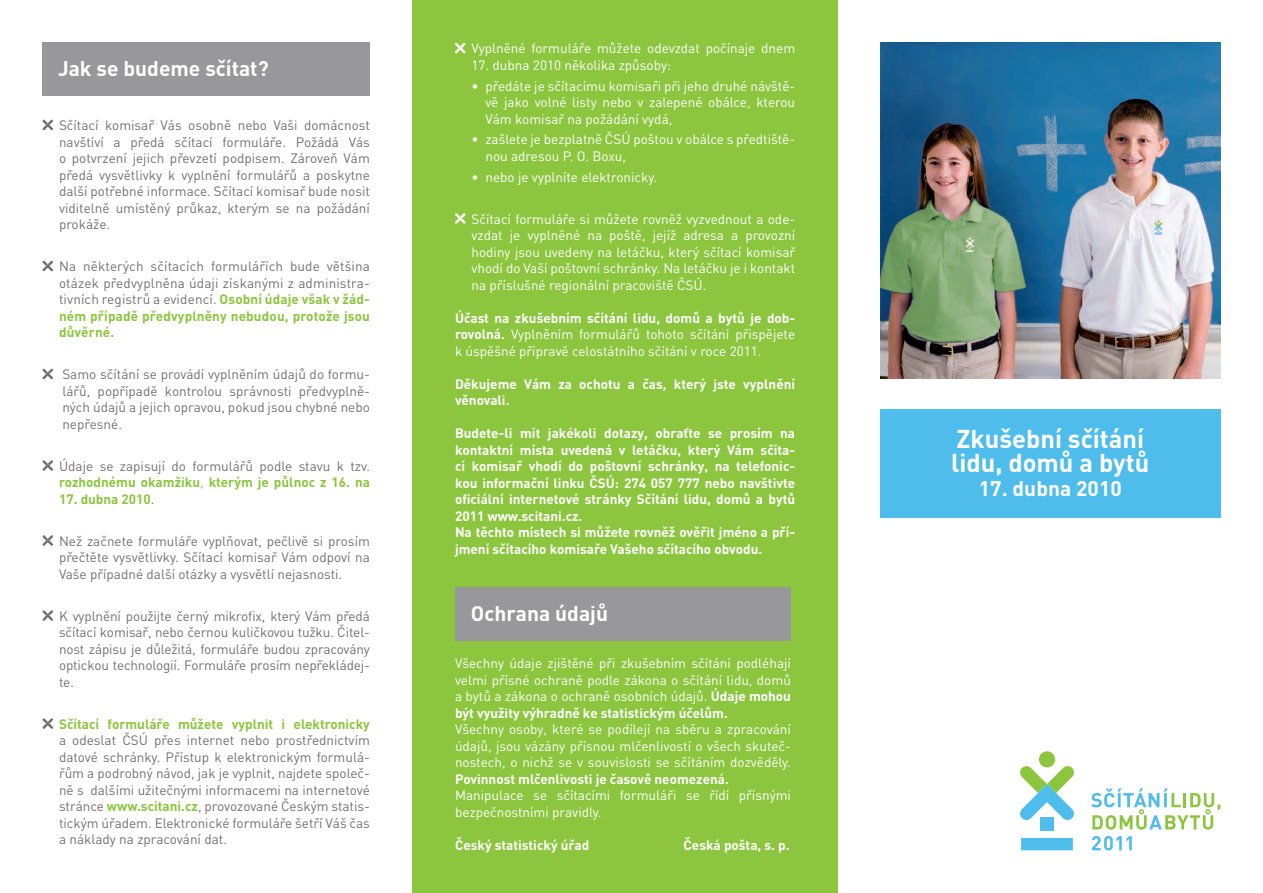
<style>
.page{position:relative;width:1263px;height:893px;background:#fff}
.page>*{position:absolute;margin:0;border:0;box-sizing:border-box;transform-origin:0 0}
.t1{font:700 25.5px/24px "DINOT";color:#fff}
.t2{font:700 21px "DINOT";color:#fff}
.t3{font:13.5px/16.5px "DINOT";color:#717074;text-align:justify}
.t4{font:13.5px/16.5px "DINOT";color:#fff;text-align:justify}
.t5{font:700 13.5px/16.5px "DINOT";color:#fff}
.t6{font:700 13.5px "DINOT";color:#8bc63e}
.s1{font-weight:700;color:#8bc63e}
.s2{color:#8bc63e}
.s3{font-weight:400;color:#717074}
.s4{font-weight:700}
</style>
<div class="page">
<div style="left:412px;top:0;width:426px;height:893px;background:#8bc63e"></div>
<div style="left:43px;top:43px;width:327px;height:53px;background:#98989c"></div>
<div style="left:455px;top:587px;width:336px;height:54px;background:#98989c"></div>
<svg style="left:455px;top:43px;width:11px;height:10px"></svg>
<svg style="left:455px;top:213px;width:11px;height:11px"></svg>
<svg style="left:42px;top:120px;width:11px;height:10px"></svg>
<svg style="left:42px;top:261px;width:11px;height:10px"></svg>
<svg style="left:42px;top:369px;width:11px;height:10px"></svg>
<svg style="left:42px;top:460px;width:11px;height:11px"></svg>
<svg style="left:42px;top:535px;width:11px;height:11px"></svg>
<svg style="left:42px;top:610px;width:11px;height:11px"></svg>
<svg style="left:42px;top:718px;width:11px;height:11px"></svg>
<div style="left:880px;top:409px;width:340px;height:108px;background:#4fbdec"></div>
<img style="left:880px;top:43px;width:340px;height:335px">
<div style="left:1021px;top:838px;width:52px;height:12px;background:#4fbdec"></div>
<svg style="left:1020px;top:751px;width:54px;height:70px"></svg>
<div style="left:1040px;top:818px;width:13px;height:13px;background:#4fbdec"></div>
<svg style="left:1091px;top:788px;width:129px;height:42px"></svg>
<svg style="left:1092px;top:836px;width:40px;height:14px"></svg>
<p class="t2" style="left:58px;top:55px;width:212px">Jak se budeme sčítat?</p>
<p class="t3" style="left:59px;top:117px;width:312px">Sčítací komisař Vás osobně nebo Vaši domácnost navštíví a předá sčítací formuláře. Požádá Vás o potvrzení jejich převzetí podpisem. Zároveň Vám předá vysvětlivky k vyplnění formulářů a poskytne další potřebné informace. Sčítací komisař bude nosit viditelně umístěný průkaz, kterým se na požádání prokáže.</p>
<p class="t3" style="left:59px;top:258px;width:312px">Na některých sčítacích formulářích bude většina otázek předvyplněna údaji získanými z administra&shy;tivních registrů a evidencí. <span class="s1">Osobní údaje však v žád&shy;ném případě předvyplněny nebudou, protože jsou důvěrné.</span></p>
<p class="t3" style="left:62px;top:366px;width:309px">Samo sčítání se provádí vyplněním údajů do formu&shy;lářů, popřípadě kontrolou správnosti předvyplně&shy;ných údajů a jejich opravou, pokud jsou chybné nebo nepřesné.</p>
<p class="t3" style="left:59px;top:457px;width:312px">Údaje se zapisují do formulářů podle stavu k tzv. <span class="s1">rozhodnému okamžiku</span><span class="s2">,</span> <span class="s1">kterým je půlnoc z 16. na</span></p>
<p class="t6" style="left:59px;top:490px;width:97px">17. dubna 2010<span class="s3">.</span></p>
<p class="t3" style="left:59px;top:532px;width:312px">Než začnete formuláře vyplňovat, pečlivě si prosím přečtěte vysvětlivky. Sčítací komisař Vám odpoví na Vaše případné další otázky a vysvětlí nejasnosti.</p>
<p class="t3" style="left:59px;top:607px;width:312px">K vyplnění použijte černý mikrofix, který Vám předá sčítací komisař, nebo černou kuličkovou tužku. Čitel&shy;nost zápisu je důležitá, formuláře budou zpracovány optickou technologií. Formuláře prosím nepřekládej&shy;te.</p>
<p class="t3" style="left:59px;top:715px;width:312px"><span class="s1">Sčítací formuláře můžete vyplnit i elektronicky </span>a odeslat ČSÚ přes internet nebo prostřednictvím datové schránky. Přístup k elektronickým formulá&shy;řům a podrobný návod, jak je vyplnit, najdete společ&shy;ně s dalšími užitečnými informacemi na internetové stránce <span class="s1">www.scitani.cz</span>, provozované Českým statis&shy;tickým úřadem. Elektronické formuláře šetří Váš čas a náklady na zpracování dat.</p>
<p class="t4" style="left:471px;top:40px;width:325px">Vyplněné formuláře můžete odevzdat počínaje dnem</p>
<p class="t4" style="left:471px;top:56px;width:201px">17. dubna 2010 několika způsoby:</p>
<p class="t4" style="left:485px;top:77px;width:311px;text-indent:-14px">• předáte je sčítacímu komisaři při jeho druhé návště&shy;vě jako volné listy nebo v zalepené obálce, kterou Vám komisař na požádání vydá,</p>
<p class="t4" style="left:485px;top:131px;width:311px;text-indent:-14px">• zašlete je bezplatně ČSÚ poštou v obálce s předtiště&shy;nou adresou P. O. Boxu,</p>
<p class="t4" style="left:471px;top:168px;width:187px">• nebo je vyplníte elektronicky.</p>
<p class="t4" style="left:471px;top:210px;width:325px">Sčítací formuláře si můžete rovněž vyzvednout a ode&shy;vzdat je vyplněné na poště, jejíž adresa a provozní hodiny jsou uvedeny na letáčku, který sčítací komisař vhodí do Vaší poštovní schránky. Na letáčku je i kontakt na příslušné regionální pracoviště ČSÚ.</p>
<p class="t4" style="left:455px;top:309px;width:342px"><span class="s4">Účast na zkušebním sčítání lidu, domů a bytů je dob&shy;rovolná.</span> Vyplněním formulářů tohoto sčítání přispějete k úspěšné přípravě celostátního sčítání v roce 2011.</p>
<p class="t5" style="left:455px;top:375px;width:342px">Děkujeme Vám za ochotu a čas, který jste vyplnění věnovali.</p>
<p class="t5" style="left:455px;top:424px;width:342px;text-align:justify">Budete-li mít jakékoli dotazy, obraťte se prosím na kontaktní místa uvedená v letáčku, který Vám sčíta&shy;cí komisař vhodí do poštovní schránky, na telefonic&shy;kou informační linku ČSÚ: 274 057 777 nebo navštivte oficiální internetové stránky Sčítání lidu, domů a bytů 2011 www.scitani.cz.</p>
<p class="t5" style="left:455px;top:523px;width:342px">Na těchto místech si můžete rovněž ověřit jméno a pří&shy;jmení sčítacího komisaře Vašeho sčítacího obvodu.</p>
<p class="t2" style="left:471px;top:600px;width:139px">Ochrana údajů</p>
<p class="t4" style="left:455px;top:655px;width:337px">Všechny údaje zjištěné při zkušebním sčítání podléhají velmi přísné ochraně podle zákona o sčítání lidu, domů a bytů a zákona o ochraně osobních údajů. <span class="s4">Údaje mohou být využity výhradně ke statistickým účelům.</span></p>
<p class="t4" style="left:455px;top:721px;width:337px">Všechny osoby, které se podílejí na sběru a zpracování údajů, jsou vázány přísnou mlčenlivostí o všech skuteč&shy;nostech, o nichž se v souvislosti se sčítáním dozvěděly.<br><span class="s4">Povinnost mlčenlivosti je časově neomezená.</span></p>
<p class="t4" style="left:455px;top:787px;width:337px">Manipulace se sčítacími formuláři se řídí přísnými bezpečnostními pravidly.</p>
<p class="t5" style="left:455px;top:836px;width:136px">Český statistický úřad</p>
<p class="t5" style="left:683px;top:836px;width:108px">Česká pošta, s. p.</p>
<p class="t1" style="left:951px;top:426px;width:200px">Zkušební sčítání lidu, domů a bytů</p>
<p class="t2" style="left:979px;top:475px;width:144px">17. dubna 2010</p>
</div>
